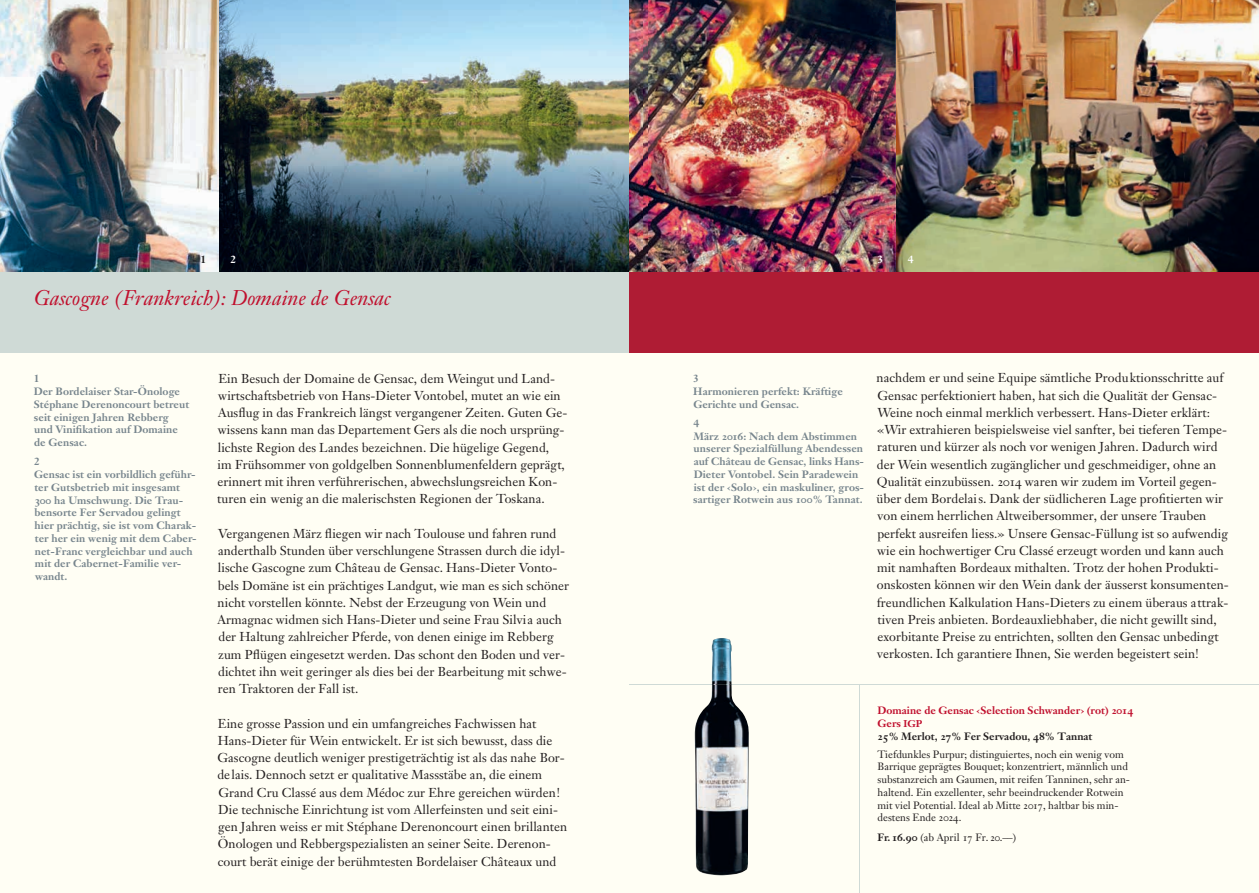
<style>
.page{position:relative;width:1259px;height:893px;background:#fff}
.page>*{position:absolute;margin:0;border:0;box-sizing:border-box;transform-origin:0 0}
.t1{font:italic 21px "Janson Text LT Pro";color:#c00f2d}
.t2{font:12.75px/17.2px "Janson Text LT Pro";letter-spacing:.005em;color:#231f20}
.t3{font:700 10.5px/12.8px "Janson Text LT Pro";letter-spacing:.005em;color:#77858d}
.t4{font:10.5px/12.8px "Janson Text LT Pro";color:#231f20}
.t5{font:700 10.5px/12.8px "Janson Text LT Pro";color:#c00f2d}
.t6{font:700 10.5px "Janson Text LT Pro";color:#fff}
.t7{font:700 10.5px "Janson Text LT Pro";color:#231f20}
.s1{font-size:9.75px}
.s2{color:#231f20}
.s3{font-weight:700}
</style>
<div class="page">
<div style="left:617px;top:0;width:642px;height:893px;background:#fffef4"></div>
<div style="left:0;top:0;width:642px;height:893px;background:#fffef4"></div>
<img style="left:0;top:0;width:578px;height:272px">
<img style="left:578px;top:0;width:64px;height:272px">
<img style="left:896px;top:93px;width:276px;height:179px">
<img style="left:1172px;top:0;width:87px;height:272px">
<img style="left:896px;top:0;width:282px;height:93px">
<hr style="left:629px;top:684px;width:630px;height:1px;background:#cfdad6">
<hr style="left:859px;top:685px;width:1px;height:208px;background:#cfdad6">
<img style="left:695px;top:638px;width:54px;height:238px">
<svg style="left:712px;top:684px;width:19px;height:1px"></svg>
<img style="left:218px;top:0;width:1px;height:272px">
<div style="left:0;top:272px;width:629px;height:81px;background:#cfdad6"></div>
<img style="left:642px;top:0;width:254px;height:272px">
<div style="left:629px;top:272px;width:630px;height:81px;background:#af1c34"></div>
<p class="t7" style="left:200px;top:252px;width:7px">1</p>
<p class="t6" style="left:231px;top:252px;width:7px">2</p>
<p class="t6" style="left:877px;top:252px;width:7px">3</p>
<p class="t6" style="left:907px;top:252px;width:7px">4</p>
<h1 class="t1" style="left:34px;top:284px;width:359px">Gascogne (Frankreich): Domaine de Gensac</h1>
<p class="t3" style="left:34px;top:372px;width:157px">1<br>Der Bordelaiser Star-Önologe<br>Stéphane Derenoncourt betreut seit einigen Jahren Rebberg und Vinifikation auf Domaine de Gensac.</p>
<p class="t3" style="left:34px;top:455px;width:164px">2<br>Gensac ist ein vorbildlich geführ&shy;ter Gutsbetrieb mit insgesamt<br>300 ha Umschwung. Die Trau&shy;bensorte Fer Servadou gelingt hier prächtig, sie ist vom Charak&shy;ter her ein wenig mit dem Caber&shy;net-Franc vergleichbar und auch mit der Cabernet-Familie ver&shy;wandt.</p>
<p class="t2" style="left:217px;top:370px;width:352px">Ein Besuch der Domaine de Gensac, dem Weingut und Land&shy;wirtschaftsbetrieb von Hans-Dieter Vontobel, mutet an wie ein Ausflug in das Frankreich längst vergangener Zeiten. Guten Ge&shy;wissens kann man das Departement Gers als die noch ursprüng&shy;lichste Region des Landes bezeichnen. Die hügelige Gegend,<br>im Frühsommer von goldgelben Sonnenblumenfeldern geprägt, erinnert mit ihren verführerischen, abwechslungsreichen Kon&shy;turen ein wenig an die malerischsten Regionen der Toskana.</p>
<p class="t2" style="left:217px;top:525px;width:353px">Vergangenen März fliegen wir nach Toulouse und fahren rund anderthalb Stunden über verschlungene Strassen durch die idyl&shy;lische Gascogne zum Château de Gensac. Hans-Dieter Vonto&shy;bels Domäne ist ein prächtiges Landgut, wie man es sich schöner nicht vorstellen könnte. Nebst der Erzeugung von Wein und Armagnac widmen sich Hans-Dieter und seine Frau Silvia auch der Haltung zahlreicher Pferde, von denen einige im Rebberg zum Pflügen eingesetzt werden. Das schont den Boden und ver&shy;dichtet ihn weit geringer als dies bei der Bearbeitung mit schwe&shy;ren Traktoren der Fall ist.</p>
<p class="t2" style="left:217px;top:715px;width:351px">Eine grosse Passion und ein umfangreiches Fachwissen hat Hans-Dieter für Wein entwickelt. Er ist sich bewusst, dass die Gascogne deutlich weniger prestigeträchtig ist als das nahe Bor&shy;delais. Dennoch setzt er qualitative Massstäbe an, die einem Grand Cru Classé aus dem Médoc zur Ehre gereichen würden!<br>Die technische Einrichtung ist vom Allerfeinsten und seit eini&shy;gen Jahren weiss er mit Stéphane Derenoncourt einen brillanten Önologen und Rebbergspezialisten an seiner Seite. Derenon&shy;court berät einige der berühmtesten Bordelaiser Châteaux und</p>
<p class="t3" style="left:693px;top:372px;width:151px">3<br>Harmonieren perfekt: Kräftige<br>Gerichte und Gensac.</p>
<p class="t3" style="left:693px;top:417px;width:172px">4<br>März 2016: Nach dem Abstimmen unserer Spezialfüllung Abendessen auf Château de Gensac, links Hans-<br>Dieter Vontobel. Sein Paradewein ist der ‹Solo›, ein maskuliner, gros&shy;sartiger Rotwein aus 100% Tannat.</p>
<p class="t2" style="left:876px;top:369px;width:354px">nachdem er und seine Equipe sämtliche Produktionsschritte auf Gensac perfektioniert haben, hat sich die Qualität der Gensac-Weine noch einmal merklich verbessert. Hans-Dieter erklärt: «Wir extrahieren beispielsweise viel sanfter, bei tieferen Tempe&shy;raturen und kürzer als noch vor wenigen Jahren. Dadurch wird der Wein wesentlich zugänglicher und geschmeidiger, ohne an Qualität einzubüssen. 2014 waren wir zudem im Vorteil gegen&shy;über dem Bordelais. Dank der südlicheren Lage profitierten wir von einem herrlichen Altweibersommer, der unsere Trauben perfekt ausreifen liess.» Unsere Gensac-Füllung ist so aufwendig wie ein hochwertiger Cru Classé erzeugt worden und kann auch mit namhaften Bordeaux mithalten. Trotz der hohen Produkti&shy;onskosten können wir den Wein dank der äusserst konsumenten&shy;freundlichen Kalkulation Hans-Dieters zu einem überaus attrak&shy;tiven Preis anbieten. Bordeauxliebhaber, die nicht gewillt sind, exorbitante Preise zu entrichten, sollten den Gensac unbedingt verkosten. Ich garantiere Ihnen, Sie werden begeistert sein!</p>
<p class="t5" style="left:877px;top:704px;width:257px">Domaine de Gensac ‹Selection Schwander› (rot) 2014<br>Gers <span class="s1">IGP<br></span><span class="s2">25% Merlot, 27% Fer Servadou, 48% Tannat</span></p>
<p class="t4" style="left:877px;top:747px;width:254px">Tiefdunkles Purpur; distinguiertes, noch ein wenig vom Barrique geprägtes Bouquet; konzentriert, männlich und substanzreich am Gaumen, mit reifen Tanninen, sehr an&shy;haltend. Ein exzellenter, sehr beeindruckender Rotwein mit viel Potential. Ideal ab Mitte 2017, haltbar bis min&shy;destens Ende 2024.</p>
<p class="t4" style="left:877px;top:830px;width:140px"><span class="s3">Fr. 16.90</span> (ab April 17 Fr. 20.––)</p>
</div>
